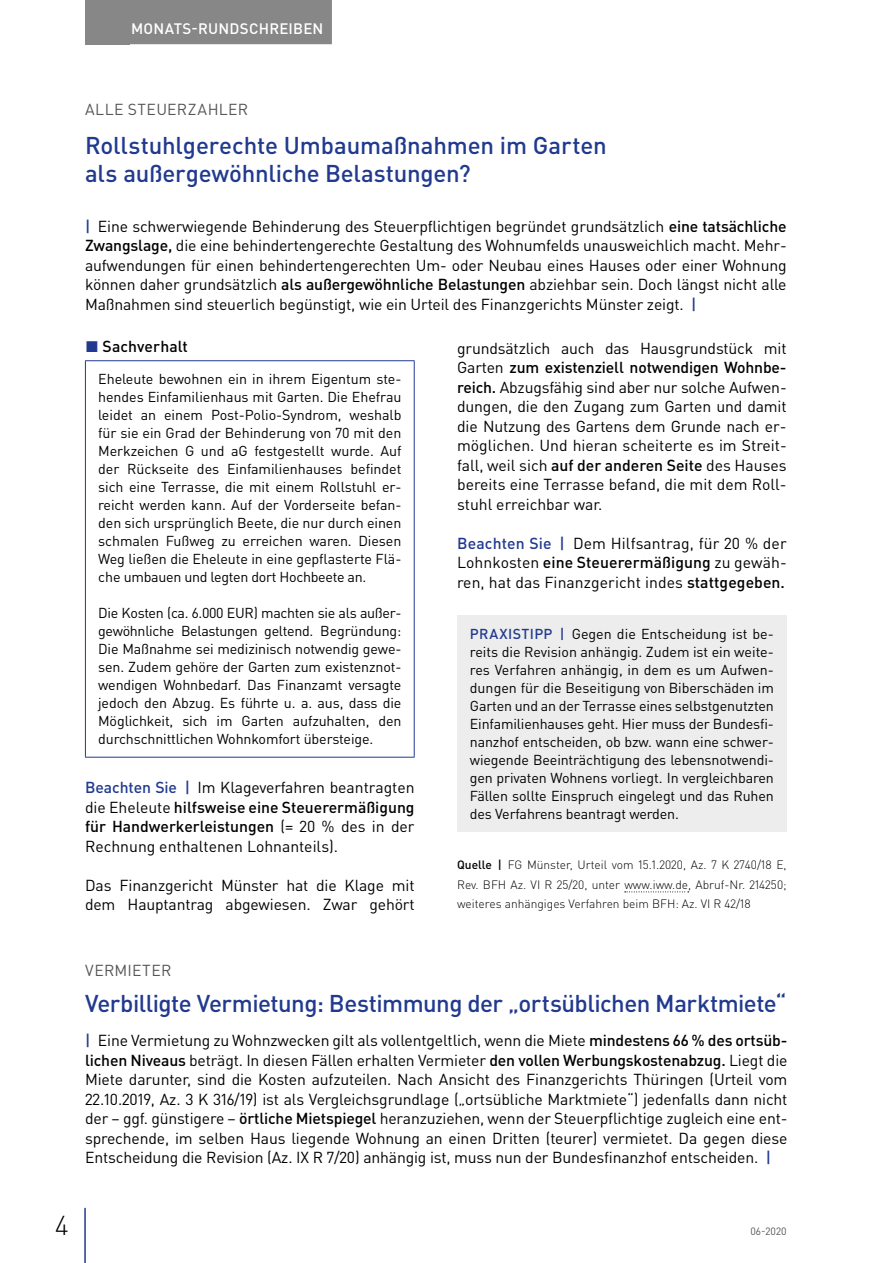
<style>
.page{position:relative;width:893px;height:1263px;background:#fff}
.page>*{position:absolute;margin:0;border:0;box-sizing:border-box;transform-origin:0 0}
.t1{font:300 27px "DIN Pro";color:#000}
.t2{font:500 24px/28.5px "DIN Pro";letter-spacing:-.01em;color:#213a8f}
.t3{font:15.75px/19.5px "DIN Pro";letter-spacing:-.01em;color:#000;text-align:justify}
.t4{font:15.75px "DIN Pro";letter-spacing:.025em;color:#575756}
.t5{font:500 15.75px "DIN Pro";letter-spacing:.005em;color:#000}
.t6{font:500 15px "DIN Pro";letter-spacing:.015em;color:#fff}
.t7{font:14.25px/18px "DIN Pro";letter-spacing:-.01em;color:#000;text-align:justify}
.t8{font:300 12px/19.5px "DIN Pro";color:#000;text-align:justify}
.t9{font:10.5px "DIN Pro";color:#575756}
.s1{font-weight:500;color:#213a8f}
.s2{font-weight:500}
.s3{color:#213a8f}
</style>
<div class="page">
<div style="left:85px;top:0;width:45px;height:44px;background:#878787"></div>
<hr style="left:84px;top:1208px;width:2px;height:55px;background:#213a8f">
<div style="left:122px;top:0;width:210px;height:44px;background:#878787"></div>
<hr style="left:85px;top:360px;width:330px;height:1px;background:#213a8f">
<hr style="left:85px;top:361px;width:1px;height:396px;background:#213a8f">
<hr style="left:414px;top:361px;width:1px;height:396px;background:#213a8f">
<hr style="left:85px;top:757px;width:330px;height:1px;background:#213a8f">
<svg style="left:625px;top:891px;width:64px;height:1px"></svg>
<div style="left:457px;top:615px;width:330px;height:216px;background:#ededed"></div>
<p class="t6" style="left:131px;top:18px;width:194px">MONATS-RUNDSCHREIBEN</p>
<p class="t4" style="left:85px;top:98px;width:165px">ALLE STEUERZAHLER</p>
<h2 class="t2" style="left:85px;top:130px;width:523px">Rollstuhlgerechte Umbaumaßnahmen im Garten als außergewöhnliche Belastungen?</h2>
<p class="t3" style="left:85px;top:216px;width:703px"><span class="s1">|</span> Eine schwerwiegende Behinderung des Steuerpflichtigen begründet grundsätzlich <span class="s2">eine tatsächliche Zwangslage,</span> die eine behindertengerechte Gestaltung des Wohnumfelds unausweichlich macht. Mehr&shy;aufwendungen für einen behindertengerechten Um- oder Neubau eines Hauses oder einer Wohnung können daher grundsätzlich <span class="s2">als außergewöhnliche Belastungen</span> abziehbar sein. Doch längst nicht alle Maßnahmen sind steuerlich begünstigt, wie ein Urteil des Finanzgerichts Münster zeigt. <span class="s1">|</span></p>
<p class="t5" style="left:85px;top:336px;width:104px"><span class="s3">◼</span> Sachverhalt</p>
<p class="t7" style="left:98px;top:370px;width:305px">Eheleute bewohnen ein in ihrem Eigentum ste&shy;hendes Einfamilienhaus mit Garten. Die Ehefrau leidet an einem Post-Polio-Syndrom, weshalb für sie ein Grad der Behinderung von 70 mit den Merkzeichen G und aG festgestellt wurde. Auf der Rückseite des Einfamilienhauses befindet sich eine Terrasse, die mit einem Rollstuhl er&shy;reicht werden kann. Auf der Vorderseite befan&shy;den sich ursprünglich Beete, die nur durch einen schmalen Fußweg zu erreichen waren. Diesen Weg ließen die Eheleute in eine gepflasterte Flä&shy;che umbauen und legten dort Hochbeete an.</p>
<p class="t7" style="left:98px;top:604px;width:305px">Die Kosten (ca. 6.000 EUR) machten sie als außer&shy;gewöhnliche Belastungen geltend. Begründung:<br>Die Maßnahme sei medizinisch notwendig gewe&shy;sen. Zudem gehöre der Garten zum existenznot&shy;wendigen Wohnbedarf. Das Finanzamt versagte jedoch den Abzug. Es führte u. a. aus, dass die Möglichkeit, sich im Garten aufzuhalten, den durchschnittlichen Wohnkomfort übersteige.</p>
<p class="t3" style="left:85px;top:777px;width:331px"><span class="s1">Beachten Sie |</span> Im Klageverfahren beantragten die Eheleute <span class="s2">hilfsweise eine Steuerermäßigung für Handwerkerleistungen</span> (= 20 % des in der Rechnung enthaltenen Lohnanteils).</p>
<p class="t3" style="left:85px;top:874px;width:331px">Das Finanzgericht Münster hat die Klage mit dem Hauptantrag abgewiesen. Zwar gehört</p>
<p class="t3" style="left:457px;top:337px;width:331px">grundsätzlich auch das Hausgrundstück mit Garten <span class="s2">zum existenziell notwendigen Wohnbe&shy;reich.</span> Abzugsfähig sind aber nur solche Aufwen&shy;dungen, die den Zugang zum Garten und damit die Nutzung des Gartens dem Grunde nach er&shy;möglichen. Und hieran scheiterte es im Streit&shy;fall, weil sich <span class="s2">auf der anderen Seite</span> des Hauses bereits eine Terrasse befand, die mit dem Roll&shy;stuhl erreichbar war.</p>
<p class="t3" style="left:457px;top:532px;width:331px"><span class="s1">Beachten Sie |</span> Dem Hilfsantrag, für 20 % der Lohnkosten <span class="s2">eine Steuerermäßigung</span> zu gewäh&shy;ren, hat das Finanzgericht indes <span class="s2">stattgegeben.</span></p>
<p class="t7" style="left:470px;top:624px;width:306px"><span class="s1">PRAXISTIPP |</span> Gegen die Entscheidung ist be&shy;reits die Revision anhängig. Zudem ist ein weite&shy;res Verfahren anhängig, in dem es um Aufwen&shy;dungen für die Beseitigung von Biberschäden im Garten und an der Terrasse eines selbstgenutzten Einfamilienhauses geht. Hier muss der Bundesfi&shy;nanzhof entscheiden, ob bzw. wann eine schwer&shy;wiegende Beeinträchtigung des lebensnotwendi&shy;gen privaten Wohnens vorliegt. In vergleichbaren Fällen sollte Einspruch eingelegt und das Ruhen des Verfahrens beantragt werden.</p>
<p class="t8" style="left:457px;top:855px;width:331px"><span class="s2">Quelle |</span> FG Münster, Urteil vom 15.1.2020, Az. 7 K 2740/18 E, Rev. BFH Az. VI R 25/20, unter www.iww.de, Abruf-Nr. 214250; weiteres anhängiges Verfahren beim BFH: Az. VI R 42/18</p>
<p class="t4" style="left:85px;top:959px;width:88px">VERMIETER</p>
<h2 class="t2" style="left:85px;top:988px;width:703px">Verbilligte Vermietung: Bestimmung der „ortsüblichen Marktmiete“</h2>
<p class="t3" style="left:85px;top:1030px;width:704px"><span class="s1">|</span> Eine Vermietung zu Wohnzwecken gilt als vollentgeltlich, wenn die Miete <span class="s2">mindestens 66 % des ortsüb&shy;lichen Niveaus</span> beträgt. In diesen Fällen erhalten Vermieter <span class="s2">den vollen Werbungskostenabzug.</span> Liegt die Miete darunter, sind die Kosten aufzuteilen. Nach Ansicht des Finanzgerichts Thüringen (Urteil vom 22.10.2019, Az. 3 K 316/19) ist als Vergleichsgrundlage („ortsübliche Marktmiete“) jedenfalls dann nicht der – ggf. günstigere – <span class="s2">örtliche Mietspiegel</span> heranzuziehen, wenn der Steuerpflichtige zugleich eine ent&shy;sprechende, im selben Haus liegende Wohnung an einen Dritten (teurer) vermietet. Da gegen diese Entscheidung die Revision (Az. IX R 7/20) anhängig ist, muss nun der Bundesfinanzhof entscheiden. <span class="s1">|</span></p>
<h1 class="t1" style="left:55px;top:1207px;width:15px">4</h1>
<p class="t9" style="left:750px;top:1224px;width:38px">06-2020</p>
</div>
